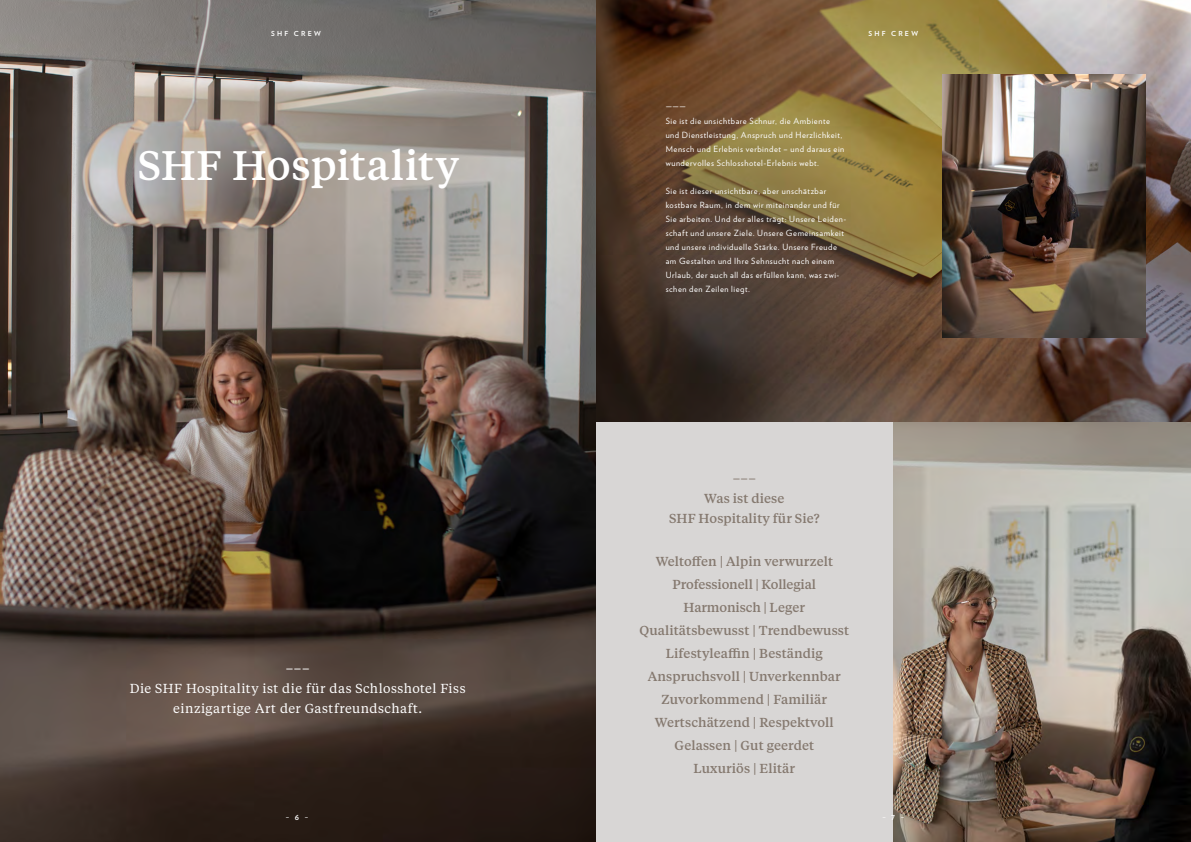
<style>
.page{position:relative;width:1191px;height:842px;background:#fff}
.page>*{position:absolute;margin:0;border:0;box-sizing:border-box;transform-origin:0 0}
.t1{font:500 41.1px "Tiempos Text";letter-spacing:.005em;color:#fff}
.t2{font:500 13px/23px "Tiempos Text";letter-spacing:.005em;color:#85796f;text-align:center}
.t3{font:13px/20px "Tiempos Text";letter-spacing:.035em;color:#fff;text-align:center}
.t4{font:13px "Tiempos Text";color:#85796f}
.t5{font:8.5px/14px "Verlag";letter-spacing:.065em;color:#fff}
.t6{font:700 6.9px "Verlag";letter-spacing:.325em;color:#fff}
</style>
<div class="page">
<div style="left:595px;top:421px;width:298px;height:421px;background:#d8d6d5"></div>
<img style="left:893px;top:421px;width:298px;height:421px">
<img style="left:595px;top:0;width:596px;height:421px">
<img style="left:0;top:0;width:595px;height:842px">
<img style="left:942px;top:75px;width:203px;height:262px">
<p class="t6" style="left:271px;top:28px;width:51px">SHF CREW</p>
<h1 class="t1" style="left:138px;top:138px;width:323px">SHF Hospitality</h1>
<h2 class="t3" style="left:130px;top:658px;width:337px">–––<br>Die SHF Hospitality ist die für das Schlosshotel Fiss einzigartige Art der Gastfreundschaft.</h2>
<p class="t6" style="left:286px;top:812px;width:24px">– 6 –</p>
<p class="t6" style="left:868px;top:28px;width:51px">SHF CREW</p>
<p class="t5" style="left:665px;top:100px;width:180px">———<br>Sie ist die unsichtbare Schnur, die Ambiente und Dienstleistung, Anspruch und Herzlichkeit, Mensch und Erlebnis verbindet – und daraus ein wundervolles Schlosshotel-Erlebnis webt.</p>
<p class="t5" style="left:665px;top:184px;width:182px">Sie ist dieser unsichtbare, aber unschätzbar kostbare Raum, in dem wir miteinander und für Sie arbeiten. Und der alles trägt: Unsere Leiden&shy;schaft und unsere Ziele. Unsere Gemeinsamkeit und unsere individuelle Stärke. Unsere Freude am Gestalten und Ihre Sehnsucht nach einem Urlaub, der auch all das erfüllen kann, was zwi&shy;schen den Zeilen liegt.</p>
<h2 class="t4" style="left:733px;top:470px;width:25px">–––</h2>
<h2 class="t2" style="left:669px;top:488px;width:152px;line-height:20px">Was ist diese<br>SHF Hospitality für Sie?</h2>
<p class="t2" style="left:639px;top:550px;width:211px">Weltoffen | Alpin verwurzelt<br>Professionell | Kollegial<br>Harmonisch | Leger<br>Qualitätsbewusst | Trendbewusst<br>Lifestyleaffin | Beständig<br>Anspruchsvoll | Unverkennbar<br>Zuvorkommend | Familiär<br>Wertschätzend | Respektvoll<br>Gelassen | Gut geerdet<br>Luxuriös | Elitär</p>
<p class="t6" style="left:882px;top:812px;width:23px">– 7 –</p>
</div>
